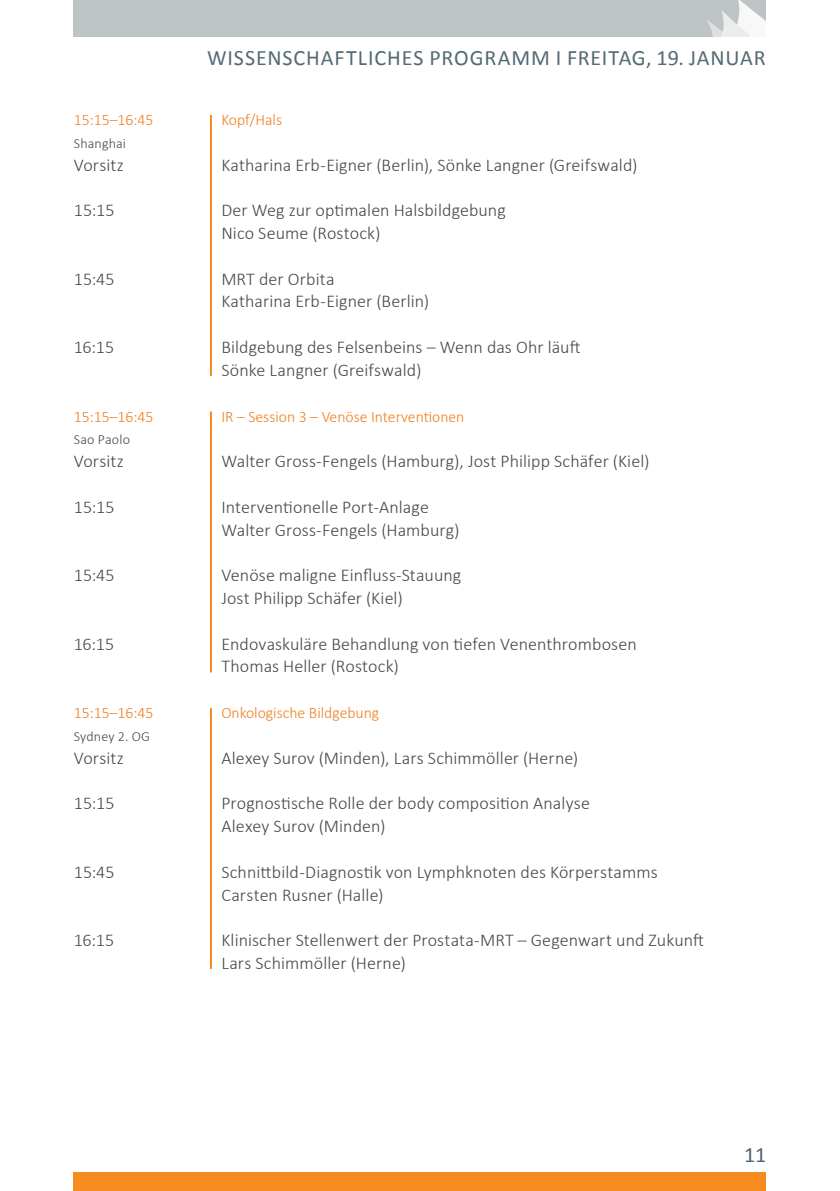
<style>
.page{position:relative;width:840px;height:1191px;background:#fff}
.page>*{position:absolute;margin:0;border:0;box-sizing:border-box;transform-origin:0 0}
.t1{font:22px "Calibri";letter-spacing:.04em;color:#546a75}
.t2{font:22px "Calibri";color:#4f657a}
.t3{font:300 18px/22.8px "Calibri";letter-spacing:.005em;color:#464748}
.t4{font:300 16px "Calibri";color:#ee7f1f}
.t5{font:300 14px "Calibri";letter-spacing:.015em;color:#464748}
</style>
<div class="page">
<div style="left:74px;top:1172px;width:691px;height:19px;background:#f68b1f"></div>
<div style="left:74px;top:0;width:691px;height:36px;background:#bec4c6"></div>
<svg style="left:707px;top:0;width:58px;height:36px"></svg>
<hr style="left:210px;top:115px;width:2px;height:261px;background:#f68b1f">
<hr style="left:210px;top:411px;width:2px;height:261px;background:#f68b1f">
<hr style="left:210px;top:708px;width:2px;height:261px;background:#f68b1f">
<p class="t1" style="left:207px;top:43px;width:559px">WISSENSCHAFTLICHES PROGRAMM I FREITAG, 19. JANUAR</p>
<p class="t4" style="left:74px;top:110px;width:81px">15:15–16:45</p>
<p class="t4" style="left:221px;top:110px;width:62px">Kopf/Hals</p>
<p class="t5" style="left:74px;top:134px;width:54px">Shanghai</p>
<p class="t3" style="left:74px;top:153px;width:52px">Vorsitz</p>
<p class="t3" style="left:221px;top:153px;width:417px">Katharina Erb-Eigner (Berlin), Sönke Langner (Greifswald)</p>
<p class="t3" style="left:74px;top:199px;width:42px">15:15</p>
<p class="t3" style="left:221px;top:199px;width:286px">Der Weg zur optimalen Halsbildgebung<br>Nico Seume (Rostock)</p>
<p class="t3" style="left:74px;top:267px;width:42px">15:45</p>
<p class="t3" style="left:221px;top:267px;width:209px">MRT der Orbita<br>Katharina Erb-Eigner (Berlin)</p>
<p class="t3" style="left:74px;top:335px;width:42px">16:15</p>
<p class="t3" style="left:221px;top:335px;width:360px">Bildgebung des Felsenbeins – Wenn das Ohr läuft<br>Sönke Langner (Greifswald)</p>
<p class="t4" style="left:74px;top:406px;width:81px">15:15–16:45</p>
<p class="t4" style="left:221px;top:406px;width:244px">IR – Session 3 – Venöse Interventionen</p>
<p class="t5" style="left:74px;top:431px;width:58px">Sao Paolo</p>
<p class="t3" style="left:74px;top:449px;width:52px">Vorsitz</p>
<p class="t3" style="left:221px;top:449px;width:429px">Walter Gross-Fengels (Hamburg), Jost Philipp Schäfer (Kiel)</p>
<p class="t3" style="left:74px;top:495px;width:42px">15:15</p>
<p class="t3" style="left:221px;top:495px;width:240px">Interventionelle Port-Anlage<br>Walter Gross-Fengels (Hamburg)</p>
<p class="t3" style="left:74px;top:563px;width:42px">15:45</p>
<p class="t3" style="left:221px;top:563px;width:241px">Venöse maligne Einfluss-Stauung<br>Jost Philipp Schäfer (Kiel)</p>
<p class="t3" style="left:74px;top:632px;width:42px">16:15</p>
<p class="t3" style="left:221px;top:632px;width:416px">Endovaskuläre Behandlung von tiefen Venenthrombosen<br>Thomas Heller (Rostock)</p>
<p class="t4" style="left:74px;top:703px;width:81px">15:15–16:45</p>
<p class="t4" style="left:221px;top:703px;width:159px">Onkologische Bildgebung</p>
<p class="t5" style="left:74px;top:727px;width:78px">Sydney 2. OG</p>
<p class="t3" style="left:74px;top:746px;width:52px">Vorsitz</p>
<p class="t3" style="left:221px;top:746px;width:358px">Alexey Surov (Minden), Lars Schimmöller (Herne)</p>
<p class="t3" style="left:74px;top:791px;width:42px">15:15</p>
<p class="t3" style="left:221px;top:791px;width:370px">Prognostische Rolle der body composition Analyse<br>Alexey Surov (Minden)</p>
<p class="t3" style="left:74px;top:860px;width:42px">15:45</p>
<p class="t3" style="left:221px;top:860px;width:437px">Schnittbild-Diagnostik von Lymphknoten des Körperstamms<br>Carsten Rusner (Halle)</p>
<p class="t3" style="left:74px;top:928px;width:42px">16:15</p>
<p class="t3" style="left:221px;top:928px;width:484px">Klinischer Stellenwert der Prostata-MRT – Gegenwart und Zukunft<br>Lars Schimmöller (Herne)</p>
<p class="t2" style="left:743px;top:1140px;width:23px">11</p>
</div>
